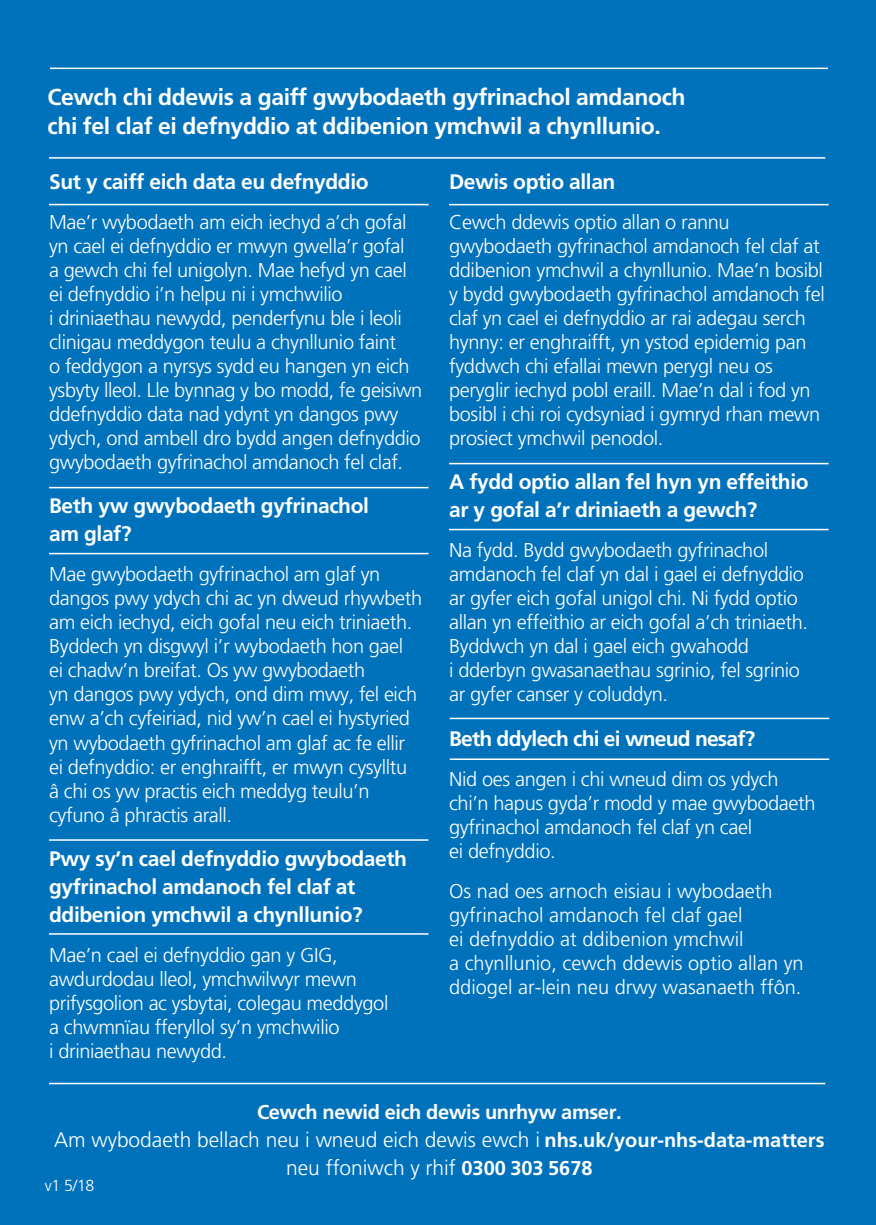
<style>
.page{position:relative;width:876px;height:1225px;background:#0072bc}
.page>*{position:absolute;margin:0;border:0;box-sizing:border-box;transform-origin:0 0}
.t1{font:700 23px/29px "Frutiger";letter-spacing:-.02em;color:#fff}
.t2{font:700 21px/28px "Frutiger";letter-spacing:-.02em;color:#fff}
.t3{font:300 21px/28px "Frutiger";color:#fff;text-align:center}
.t4{font:300 20px/24px "Frutiger";letter-spacing:-.02em;color:#fff}
.t5{font:300 20px/24px "Frutiger";color:#fff}
.t6{font:700 20px "Frutiger";letter-spacing:-.02em;color:#fff}
.t7{font:300 16px "Frutiger";color:#fff}
.s1{font-weight:700;font-size:20px}
</style>
<div class="page">
<hr style="left:50px;top:68px;width:778px;height:1px;background:#fff">
<hr style="left:49px;top:157px;width:776px;height:2px;background:#fff">
<hr style="left:49px;top:1082px;width:776px;height:2px;background:#fff">
<hr style="left:49px;top:204px;width:379px;height:1px;background:#fff">
<hr style="left:450px;top:717px;width:379px;height:2px;background:#fff">
<hr style="left:450px;top:758px;width:379px;height:2px;background:#fff">
<hr style="left:449px;top:463px;width:379px;height:1px;background:#fff">
<hr style="left:449px;top:204px;width:379px;height:1px;background:#fff">
<hr style="left:449px;top:529px;width:379px;height:1px;background:#fff">
<hr style="left:49px;top:487px;width:379px;height:1px;background:#fff">
<hr style="left:49px;top:553px;width:379px;height:1px;background:#fff">
<hr style="left:49px;top:839px;width:379px;height:1px;background:#fff">
<hr style="left:49px;top:933px;width:379px;height:1px;background:#fff">
<p class="t1" style="left:48px;top:82px;width:639px">Cewch chi ddewis a gaiff gwybodaeth gyfrinachol amdanoch chi fel claf ei defnyddio at ddibenion ymchwil a chynllunio.</p>
<p class="t2" style="left:49px;top:168px;width:321px">Sut y caiff eich data eu defnyddio</p>
<p class="t4" style="left:49px;top:211px;width:375px">Mae’r wybodaeth am eich iechyd a’ch gofal yn cael ei defnyddio er mwyn gwella’r gofal<br>a gewch chi fel unigolyn. Mae hefyd yn cael ei defnyddio i’n helpu ni i ymchwilio<br>i driniaethau newydd, penderfynu ble i leoli clinigau meddygon teulu a chynllunio faint<br>o feddygon a nyrsys sydd eu hangen yn eich ysbyty lleol. Lle bynnag y bo modd, fe geisiwn ddefnyddio data nad ydynt yn dangos pwy ydych, ond ambell dro bydd angen defnyddio gwybodaeth gyfrinachol amdanoch fel claf.</p>
<p class="t2" style="left:49px;top:492px;width:321px">Beth yw gwybodaeth gyfrinachol am glaf?</p>
<p class="t4" style="left:49px;top:563px;width:374px">Mae gwybodaeth gyfrinachol am glaf yn dangos pwy ydych chi ac yn dweud rhywbeth am eich iechyd, eich gofal neu eich triniaeth.<br>Byddech yn disgwyl i’r wybodaeth hon gael ei chadw’n breifat. Os yw gwybodaeth<br>yn dangos pwy ydych, ond dim mwy, fel eich enw a’ch cyfeiriad, nid yw’n cael ei hystyried yn wybodaeth gyfrinachol am glaf ac fe ellir ei defnyddio: er enghraifft, er mwyn cysylltu<br>â chi os yw practis eich meddyg teulu’n cyfuno â phractis arall.</p>
<p class="t2" style="left:49px;top:844px;width:359px">Pwy sy’n cael defnyddio gwybodaeth gyfrinachol amdanoch fel claf at ddibenion ymchwil a chynllunio?</p>
<p class="t4" style="left:49px;top:943px;width:341px">Mae’n cael ei defnyddio gan y GIG, awdurdodau lleol, ymchwilwyr mewn prifysgolion ac ysbytai, colegau meddygol a chwmnïau fferyllol sy’n ymchwilio<br>i driniaethau newydd.</p>
<p class="t2" style="left:449px;top:168px;width:168px">Dewis optio allan</p>
<p class="t4" style="left:449px;top:211px;width:377px">Cewch ddewis optio allan o rannu gwybodaeth gyfrinachol amdanoch fel claf at ddibenion ymchwil a chynllunio. Mae’n bosibl y bydd gwybodaeth gyfrinachol amdanoch fel claf yn cael ei defnyddio ar rai adegau serch hynny: er enghraifft, yn ystod epidemig pan fyddwch chi efallai mewn perygl neu os peryglir iechyd pobl eraill. Mae’n dal i fod yn bosibl i chi roi cydsyniad i gymryd rhan mewn prosiect ymchwil penodol.</p>
<p class="t2" style="left:449px;top:468px;width:361px">A fydd optio allan fel hyn yn effeithio ar y gofal a’r driniaeth a gewch?</p>
<p class="t4" style="left:449px;top:539px;width:360px">Na fydd. Bydd gwybodaeth gyfrinachol amdanoch fel claf yn dal i gael ei defnyddio ar gyfer eich gofal unigol chi. Ni fydd optio allan yn effeithio ar eich gofal a’ch triniaeth.<br>Byddwch yn dal i gael eich gwahodd<br>i dderbyn gwasanaethau sgrinio, fel sgrinio ar gyfer canser y coluddyn.</p>
<p class="t2" style="left:449px;top:724px;width:308px">Beth ddylech chi ei wneud nesaf?</p>
<p class="t4" style="left:449px;top:767px;width:368px">Nid oes angen i chi wneud dim os ydych chi’n hapus gyda’r modd y mae gwybodaeth gyfrinachol amdanoch fel claf yn cael<br>ei defnyddio.</p>
<p class="t5" style="left:449px;top:879px;width:356px">Os nad oes arnoch eisiau i wybodaeth gyfrinachol amdanoch fel claf gael<br>ei defnyddio at ddibenion ymchwil<br>a chynllunio, cewch ddewis optio allan yn ddiogel ar-lein neu drwy wasanaeth ffôn.</p>
<p class="t6" style="left:257px;top:1100px;width:366px">Cewch newid eich dewis unrhyw amser.</p>
<p class="t3" style="left:54px;top:1126px;width:772px">Am wybodaeth bellach neu i wneud eich dewis ewch i <span class="s1">nhs.uk/your-nhs-data-matters </span>neu ffoniwch y rhif <span class="s1">0300 303 5678</span></p>
<p class="t7" style="left:45px;top:1176px;width:51px">v1 5/18</p>
</div>
